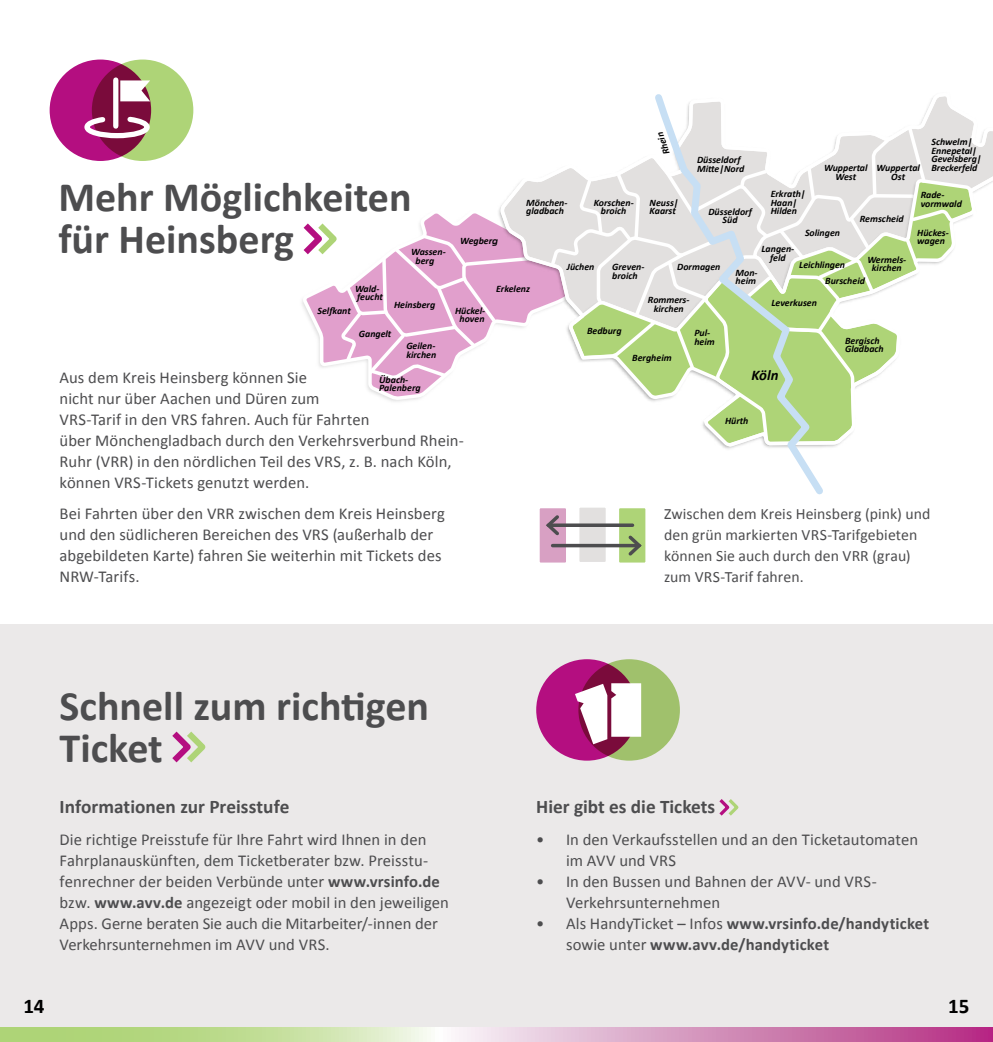
<style>
.page{position:relative;width:993px;height:1042px;background:#fff}
.page>*{position:absolute;margin:0;border:0;box-sizing:border-box;transform-origin:0 0}
.t1{font:700 42px/42px "Calibri";color:#4d4d4f}
.t2{font:700 21px "Calibri";color:#000}
.t3{font:700 19.25px "Calibri";color:#4d4d4f}
.t4{font:16.62px/21px "Calibri";letter-spacing:.005em;color:#4d4d4f}
.t5{font:700 16.62px/21px "Calibri";letter-spacing:.01em;color:#4d4d4f}
.t6{font:15.75px/21px "Calibri";letter-spacing:.005em;color:#4d4d4f}
.t7{font:italic 700 14.7px "Calibri";color:#000}
.t8{font:italic 700 9.8px/8.6px "Calibri";color:#000}
.s1{font-weight:700}
.s2{font-weight:400}
</style>
<div class="page">
<div style="left:0;top:624px;width:992px;height:418px;background:#ebe9e9"></div>
<svg style="left:302px;top:217px;width:193px;height:185px"></svg>
<svg style="left:500px;top:96px;width:492px;height:351px"></svg>
<svg style="left:566px;top:176px;width:414px;height:186px"></svg>
<svg style="left:649px;top:94px;width:179px;height:401px"></svg>
<svg style="left:0;top:1027px;width:992px;height:15px;background:#ccb3ac"></svg>
<div style="left:50px;top:60px;width:101px;height:101px;background:#b40e80;border-radius:50%"></div>
<svg style="left:92px;top:60px;width:101px;height:101px;background:#9f9766"></svg>
<div style="left:113px;top:80px;width:5px;height:46px;background:#fff"></div>
<svg style="left:120px;top:80px;width:30px;height:21px"></svg>
<svg style="left:84px;top:113px;width:68px;height:28px;background:#b06988"></svg>
<svg style="left:172px;top:731px;width:34px;height:32px"></svg>
<div style="left:617px;top:506px;width:30px;height:58px;background:#aed477;border-radius:2px"></div>
<div style="left:615px;top:505px;width:33px;height:61px;border:4px solid #fff;border-radius:2px"></div>
<div style="left:537px;top:506px;width:30px;height:58px;background:#d8a0c3;border-radius:2px"></div>
<div style="left:536px;top:505px;width:33px;height:61px;border:4px solid #fff;border-radius:2px"></div>
<div style="left:577px;top:506px;width:30px;height:58px;background:#e2e0df;border-radius:2px"></div>
<div style="left:575px;top:504px;width:34px;height:61px;border:4px solid #fff;border-radius:2px"></div>
<hr style="left:552px;top:544px;width:87px;height:3px;background:#4d4d4f">
<svg style="left:625px;top:532px;width:19px;height:27px"></svg>
<svg style="left:562px;top:523px;width:70px;height:4px"></svg>
<svg style="left:546px;top:515px;width:16px;height:21px"></svg>
<svg style="left:719px;top:799px;width:20px;height:17px"></svg>
<div style="left:536px;top:659px;width:101px;height:101px;background:#b40e80;border-radius:50%"></div>
<svg style="left:578px;top:659px;width:101px;height:101px;background:#9aa264"></svg>
<svg style="left:575px;top:683px;width:66px;height:61px;background:#debccd"></svg>
<p class="t8" style="left:662px;top:156px;width:25px;rotate:-109deg">Rhein</p>
<p class="t8" style="left:697px;top:156px;width:49px">Düsseldorf<br>Mitte|Nord</p>
<p class="t8" style="left:823px;top:163px;width:45px;text-align:center">Wuppertal<br>West</p>
<p class="t8" style="left:931px;top:137px;width:42px">Schwelm|</p>
<p class="t8" style="left:931px;top:146px;width:47px">Ennepetal|</p>
<p class="t8" style="left:931px;top:155px;width:52px">Gevelsberg|</p>
<p class="t8" style="left:876px;top:163px;width:102px">Wuppertal Breckerfeld</p>
<p class="t8" style="left:891px;top:172px;width:15px">Ost</p>
<h1 class="t1" style="left:58px;top:176px;width:354px">Mehr Möglichkeiten für Heinsberg</h1>
<p class="t8" style="left:526px;top:198px;width:43px">Mönchen&shy;gladbach</p>
<p class="t8" style="left:593px;top:198px;width:41px;text-align:center">Korschen&shy;broich</p>
<p class="t8" style="left:649px;top:198px;width:30px">Neuss|<br>Kaarst</p>
<p class="t8" style="left:770px;top:190px;width:36px">Erkrath|<br>Haan|<br>Hilden</p>
<p class="t8" style="left:920px;top:191px;width:43px">Rade&shy;vormwald</p>
<p class="t8" style="left:708px;top:207px;width:45px;text-align:center">Düsseldorf<br>Süd</p>
<p class="t8" style="left:859px;top:215px;width:45px">Remscheid</p>
<p class="t8" style="left:916px;top:228px;width:33px">Hückes&shy;wagen</p>
<p class="t8" style="left:804px;top:229px;width:36px">Solingen</p>
<p class="t8" style="left:460px;top:237px;width:39px">Wegberg</p>
<p class="t8" style="left:761px;top:245px;width:34px;text-align:center">Langen&shy;feld</p>
<p class="t8" style="left:415px;top:248px;width:32px;text-indent:-4px">Wassen&shy;berg</p>
<p class="t8" style="left:394px;top:300px;width:43px">Heinsberg</p>
<p class="t8" style="left:867px;top:255px;width:40px;text-align:center">Wermels&shy;kirchen</p>
<p class="t8" style="left:798px;top:261px;width:47px">Leichlingen</p>
<p class="t8" style="left:566px;top:263px;width:29px">Jüchen</p>
<p class="t8" style="left:612px;top:263px;width:34px">Greven-</p>
<p class="t8" style="left:677px;top:263px;width:45px">Dormagen</p>
<p class="t8" style="left:612px;top:271px;width:27px">broich</p>
<p class="t8" style="left:647px;top:296px;width:43px;text-align:center">Rommers&shy;kirchen</p>
<p class="t8" style="left:735px;top:268px;width:23px">Mon&shy;heim</p>
<p class="t8" style="left:824px;top:276px;width:41px">Burscheid</p>
<p class="t8" style="left:355px;top:284px;width:29px">Wald&shy;feucht</p>
<p class="t8" style="left:359px;top:330px;width:34px">Gangelt</p>
<p class="t8" style="left:496px;top:284px;width:35px">Erkelenz</p>
<p class="t8" style="left:771px;top:298px;width:47px">Leverkusen</p>
<p class="t8" style="left:317px;top:306px;width:35px">Selfkant</p>
<p class="t8" style="left:455px;top:306px;width:32px;text-align:center">Hückel&shy;hoven</p>
<p class="t8" style="left:587px;top:326px;width:36px">Bedburg</p>
<p class="t8" style="left:694px;top:328px;width:22px">Pul&shy;heim</p>
<p class="t8" style="left:844px;top:336px;width:40px">Bergisch<br>Gladbach</p>
<p class="t8" style="left:406px;top:341px;width:31px">Geilen&shy;kirchen</p>
<p class="t8" style="left:379px;top:375px;width:43px">Übach-<br>Palenberg</p>
<p class="t8" style="left:632px;top:354px;width:41px">Bergheim</p>
<p class="t7" style="left:751px;top:366px;width:28px">Köln</p>
<p class="t4" style="left:60px;top:367px;width:406px">Aus dem Kreis Heinsberg können Sie<br>nicht nur über Aachen und Düren zum<br>VRS-Tarif in den VRS fahren. Auch für Fahrten<br>über Mönchengladbach durch den Verkehrsverbund Rhein-Ruhr (VRR) in den nördlichen Teil des VRS, z. B. nach Köln, können VRS-Tickets genutzt werden.</p>
<p class="t4" style="left:60px;top:503px;width:387px">Bei Fahrten über den VRR zwischen dem Kreis Heinsberg und den südlicheren Bereichen des VRS (außerhalb der abgebildeten Karte) fahren Sie weiterhin mit Tickets des NRW-Tarifs.</p>
<p class="t8" style="left:724px;top:416px;width:25px">Hürth</p>
<p class="t6" style="left:663px;top:503px;width:268px">Zwischen dem Kreis Heinsberg (pink) und den grün markierten VRS-Tarifgebieten können Sie auch durch den VRR (grau) zum VRS-Tarif fahren.</p>
<h1 class="t1" style="left:60px;top:685px;width:371px">Schnell zum richtigen<br>Ticket</h1>
<p class="t3" style="left:60px;top:794px;width:231px">Informationen zur Preisstufe</p>
<p class="t4" style="left:60px;top:829px;width:391px">Die richtige Preisstufe für Ihre Fahrt wird Ihnen in den Fahrplanauskünften, dem Ticketberater bzw. Preisstu&shy;fenrechner der beiden Verbünde unter <span class="s1">www.vrsinfo.de </span>bzw. <span class="s1">www.avv.de</span> angezeigt oder mobil in den jeweiligen Apps. Gerne beraten Sie auch die Mitarbeiter/-innen der Verkehrsunternehmen im AVV und VRS.</p>
<p class="t3" style="left:536px;top:794px;width:180px">Hier gibt es die Tickets</p>
<p class="t4" style="left:566px;top:829px;width:353px;text-indent:-30px">• In den Verkaufsstellen und an den Ticketautomaten im AVV und VRS</p>
<p class="t4" style="left:566px;top:870px;width:312px;text-indent:-30px">• In den Bussen und Bahnen der AVV- und VRS-<br>Verkehrsunternehmen</p>
<p class="t5" style="left:566px;top:912px;width:364px;text-indent:-30px"><span class="s2">• Als HandyTicket – Infos</span> www.vrsinfo.de/handyticket <span class="s2">sowie unter</span> www.avv.de/handyticket</p>
<p class="t2" style="left:24px;top:992px;width:23px">14</p>
<p class="t2" style="left:947px;top:992px;width:23px">15</p>
</div>
